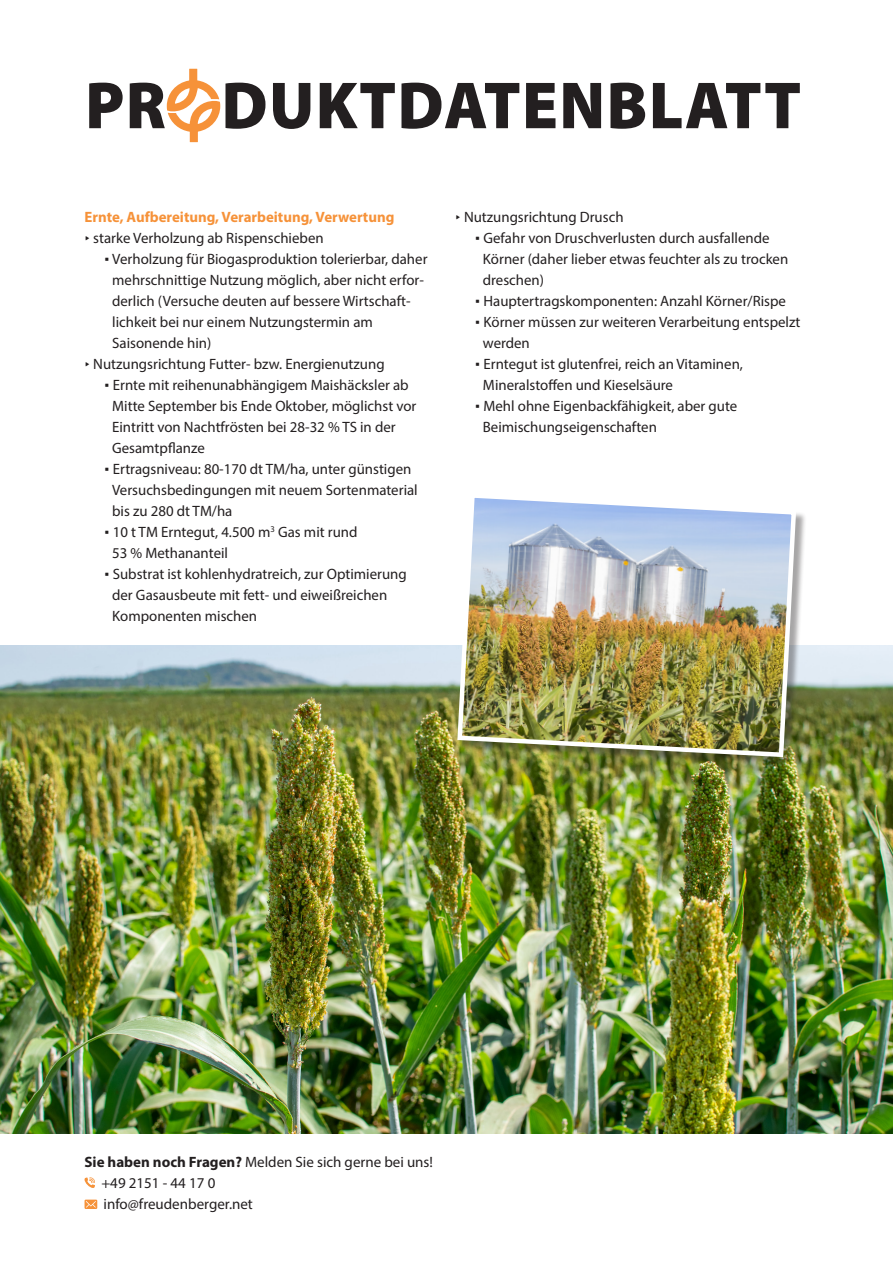
<style>
.page{position:relative;width:893px;height:1263px;background:#fff}
.page>*{position:absolute;margin:0;border:0;box-sizing:border-box;transform-origin:0 0}
.t1{font:900 67.05px "Myriad Pro";letter-spacing:.02em;color:#231f20}
.t2{font:15px/21px "Myriad Pro";color:#231f20}
.t3{font:700 15px/21px "Myriad Pro";color:#f69239}
.s1{font-family:"Geogrotesque";font-weight:400;color:#231f20}
.s2{font-weight:400;color:#231f20}
.s3{font-family:"Geogrotesque"}
.s4{font-weight:700}
</style>
<div class="page">
<svg style="left:85px;top:1177px;width:10px;height:11px"></svg>
<svg style="left:85px;top:1199px;width:12px;height:10px"></svg>
<img style="left:0;top:645px;width:893px;height:488px">
<div style="left:459px;top:494px;width:348px;height:274px;background:#231f20;opacity:.4"></div>
<img style="left:455px;top:494px;width:343px;height:265px">
<svg style="left:167px;top:69px;width:53px;height:73px"></svg>
<h1 class="t1" style="left:85px;top:61px;width:717px">PR DUKTDATENBLATT</h1>
<p class="t3" style="left:85px;top:206px;width:311px">Ernte, Aufbereitung, Verarbeitung, Verwertung <span class="s1">∂</span> <span class="s2">starke Verholzung ab Rispenschieben</span></p>
<p class="t2" style="left:104px;top:248px;width:325px"><span class="s3">∆</span> Verholzung für Biogasproduktion tolerierbar, daher</p>
<p class="t2" style="left:112px;top:269px;width:313px">mehrschnittige Nutzung möglich, aber nicht erfor-</p>
<p class="t2" style="left:112px;top:290px;width:300px">derlich (Versuche deuten auf bessere Wirtschaft-</p>
<p class="t2" style="left:112px;top:311px;width:262px">lichkeit bei nur einem Nutzungstermin am</p>
<p class="t2" style="left:112px;top:332px;width:101px">Saisonende hin)</p>
<p class="t2" style="left:85px;top:353px;width:302px"><span class="s3">∂</span> Nutzungsrichtung Futter- bzw. Energienutzung</p>
<p class="t2" style="left:104px;top:374px;width:306px"><span class="s3">∆</span> Ernte mit reihenunabhängigem Maishäcksler ab</p>
<p class="t2" style="left:112px;top:395px;width:306px">Mitte September bis Ende Oktober, möglichst vor</p>
<p class="t2" style="left:112px;top:416px;width:285px">Eintritt von Nachtfrösten bei 28-32 % TS in der</p>
<p class="t2" style="left:112px;top:437px;width:94px">Gesamtpflanze</p>
<p class="t2" style="left:104px;top:458px;width:309px"><span class="s3">∆</span> Ertragsniveau: 80-170 dt TM/ha, unter günstigen</p>
<p class="t2" style="left:112px;top:479px;width:307px">Versuchsbedingungen mit neuem Sortenmaterial</p>
<p class="t2" style="left:112px;top:500px;width:122px">bis zu 280 dt TM/ha</p>
<p class="t2" style="left:104px;top:521px;width:255px"><span class="s3">∆</span> 10 t TM Erntegut, 4.500 m<sup>3</sup> Gas mit rund</p>
<p class="t2" style="left:112px;top:542px;width:117px">53 % Methananteil</p>
<p class="t2" style="left:104px;top:563px;width:304px"><span class="s3">∆</span> Substrat ist kohlenhydratreich, zur Optimierung</p>
<p class="t2" style="left:112px;top:584px;width:277px">der Gasausbeute mit fett- und eiweißreichen</p>
<p class="t2" style="left:112px;top:605px;width:147px">Komponenten mischen</p>
<p class="t2" style="left:455px;top:206px;width:170px"><span class="s3">∂</span> Nutzungsrichtung Drusch</p>
<p class="t2" style="left:475px;top:227px;width:296px"><span class="s3">∆</span> Gefahr von Druschverlusten durch ausfallende</p>
<p class="t2" style="left:483px;top:248px;width:307px">Körner (daher lieber etwas feuchter als zu trocken</p>
<p class="t2" style="left:483px;top:269px;width:63px">dreschen)</p>
<p class="t2" style="left:475px;top:290px;width:313px"><span class="s3">∆</span> Hauptertragskomponenten: Anzahl Körner/Rispe</p>
<p class="t2" style="left:475px;top:311px;width:327px"><span class="s3">∆</span> Körner müssen zur weiteren Verarbeitung entspelzt</p>
<p class="t2" style="left:483px;top:332px;width:48px">werden</p>
<p class="t2" style="left:475px;top:353px;width:270px"><span class="s3">∆</span> Erntegut ist glutenfrei, reich an Vitaminen,</p>
<p class="t2" style="left:483px;top:374px;width:192px">Mineralstoffen und Kieselsäure</p>
<p class="t2" style="left:475px;top:395px;width:264px"><span class="s3">∆</span> Mehl ohne Eigenbackfähigkeit, aber gute</p>
<p class="t2" style="left:483px;top:416px;width:176px">Beimischungseigenschaften</p>
<p class="t2" style="left:101px;top:1151px;width:333px;text-indent:-17px"><span class="s4">Sie haben noch Fragen?</span> Melden Sie sich gerne bei uns! +49 2151 - 44 17 0<br>info@freudenberger.net</p>
</div>
